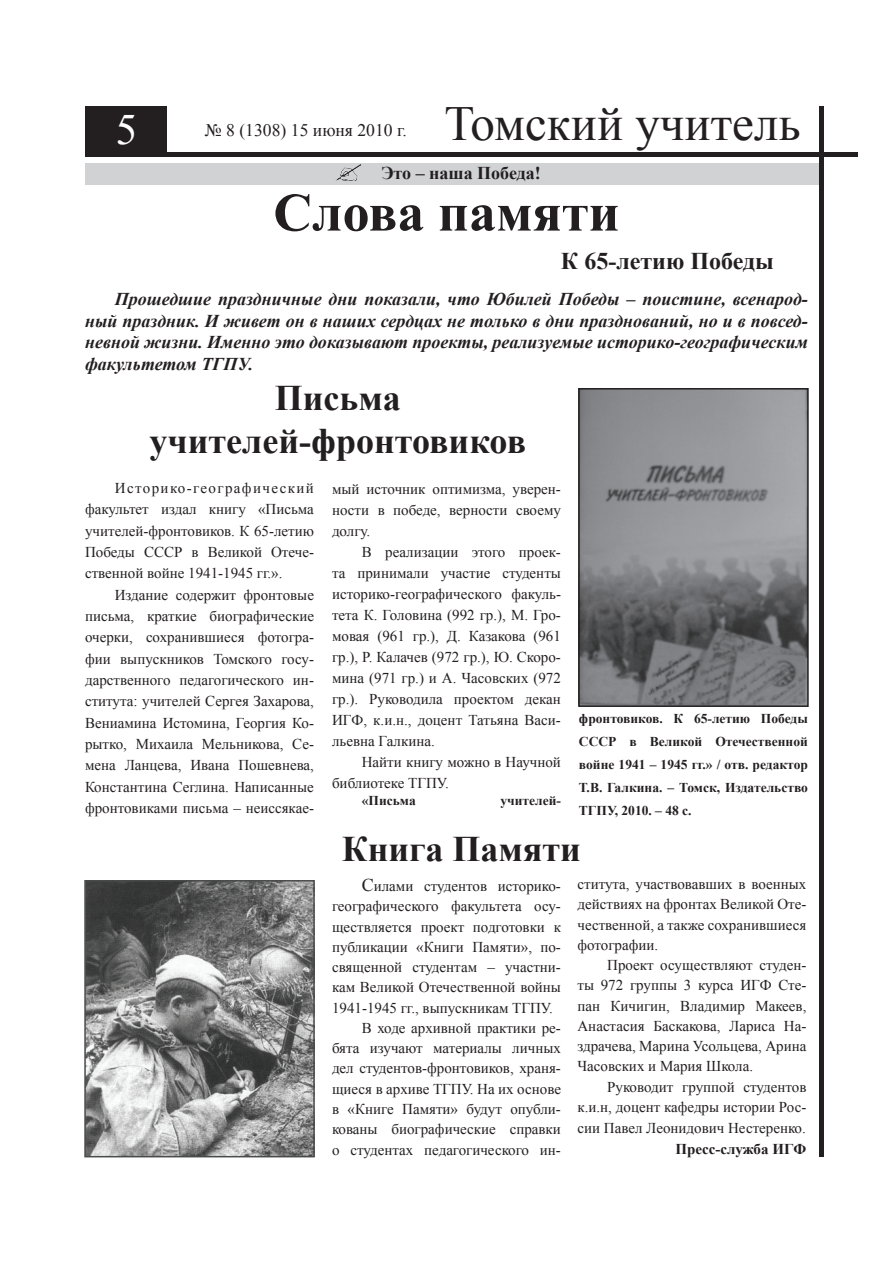
<style>
.page{position:relative;width:893px;height:1263px;background:#fff}
.page>*{position:absolute;margin:0;border:0;box-sizing:border-box;transform-origin:0 0}
.t1{font:700 54px "Times New Roman";color:#231f20}
.t2{font:49.05px "Times New Roman";color:#231f20}
.t3{font:43.2px "Times New Roman";color:#fff}
.t4{font:700 36px/43.2px "Times New Roman";color:#231f20;text-align:center}
.t5{font:700 24px "Times New Roman";color:#231f20}
.t6{font:italic 700 18px/21.6px "Times New Roman";color:#231f20;text-align:justify}
.t7{font:700 18px "Times New Roman";color:#231f20}
.t8{font:17.7px "Times New Roman";color:#231f20}
.t9{font:15px/21.3px "Times New Roman";color:#231f20;text-align:justify}
.t10{font:700 15px "Times New Roman";color:#231f20}
.t11{font:700 13.5px/22.8px "Times New Roman";color:#231f20;text-align:justify}
.s1{font-size:18px}
</style>
<div class="page">
<div style="left:85px;top:163px;width:738px;height:21px;background:#d1d2d4"></div>
<hr style="left:85px;top:152px;width:773px;height:4px;background:#231f20">
<div style="left:85px;top:106px;width:82px;height:50px;background:#231f20"></div>
<hr style="left:819px;top:106px;width:4px;height:1051px;background:#231f20">
<img style="left:336px;top:165px;width:25px;height:16px">
<img style="left:581px;top:391px;width:225px;height:313px">
<div style="left:578px;top:388px;width:231px;height:319px;border:2px solid #231f20"></div>
<img style="left:87px;top:883px;width:225px;height:271px">
<div style="left:84px;top:880px;width:231px;height:277px;border:2px solid #494a4b"></div>
<h2 class="t2" style="left:444px;top:91px;width:358px">Томский учитель</h2>
<p class="t7" style="left:381px;top:161px;width:161px">Это – наша Победа!</p>
<h3 class="t3" style="left:116px;top:101px;width:23px">5</h3>
<p class="t8" style="left:205px;top:118px;width:203px">№ 8 (1308) 15 июня 2010 г.</p>
<h1 class="t1" style="left:273px;top:175px;width:348px">Слова памяти</h1>
<h3 class="t5" style="left:561px;top:244px;width:215px">К 65-летию Победы</h3>
<p class="t6" style="left:85px;top:288px;width:724px;text-indent:30px">Прошедшие праздничные дни показали, что Юбилей Победы – поистине, всенарод&shy;ный праздник. И живет он в наших сердцах не только в дни празднований, но и в повсед&shy;невной жизни. Именно это доказывают проекты, реализуемые историко-географическим факультетом ТГПУ.</p>
<h3 class="t4" style="left:150px;top:376px;width:378px">Письма учителей-фронтовиков</h3>
<p class="t9" style="left:85px;top:477px;width:230px;text-indent:30px">Историко-географический факультет издал книгу «Письма учителей-фронтовиков. К 65-летию Победы СССР в Великой Отече&shy;ственной войне 1941-1945 гг.».</p>
<p class="t9" style="left:85px;top:584px;width:230px;text-indent:30px">Издание содержит фронтовые письма, краткие биографические очерки, сохранившиеся фотогра&shy;фии выпускников Томского госу&shy;дарственного педагогического ин&shy;ститута: учителей Сергея Захарова, Вениамина Истомина, Георгия Ко&shy;рытко, Михаила Мельникова, Се&shy;мена Ланцева, Ивана Пошевнева, Константина Сеглина. Написанные фронтовиками письма – неиссякае-</p>
<p class="t9" style="left:332px;top:478px;width:230px">мый источник оптимизма, уверен&shy;ности в победе, верности своему долгу.</p>
<p class="t9" style="left:332px;top:541px;width:230px;text-indent:30px">В реализации этого проек&shy;та принимали участие студенты историко-географического факуль&shy;тета К. Головина (992 гр.), М. Гро&shy;мовая (961 гр.), Д. Казакова (961 гр.), Р. Калачев (972 гр.), Ю. Скоро&shy;мина (971 гр.) и А. Часовских (972 гр.). Руководила проектом декан ИГФ, к.и.н., доцент Татьяна Васи&shy;льевна Галкина.</p>
<p class="t9" style="left:332px;top:751px;width:230px;text-indent:30px">Найти книгу можно в Научной библиотеке ТГПУ.</p>
<p class="t11" style="left:362px;top:788px;width:56px">«Письма</p>
<p class="t11" style="left:500px;top:788px;width:62px">учителей-</p>
<p class="t11" style="left:579px;top:707px;width:230px">фронтовиков. К 65-летию Победы СССР в Великой Отечественной войне 1941 – 1945 гг.» / отв. редактор Т.В. Галкина. – Томск, Издательство ТГПУ, 2010. – 48 с.</p>
<h3 class="t4" style="left:342px;top:826px;width:241px">Книга Памяти</h3>
<p class="t9" style="left:577px;top:874px;width:230px;line-height:20.2px">ститута, участвовавших в военных действиях на фронтах Великой Оте&shy;чественной, а также сохранившиеся фотографии.</p>
<p class="t9" style="left:577px;top:955px;width:230px;line-height:20.2px;text-indent:30px">Проект осуществляют студен&shy;ты 972 группы 3 курса ИГФ Сте&shy;пан Кичигин, Владимир Макеев, Анастасия Баскакова, Лариса На&shy;здрачева, Марина Усольцева, Арина Часовских и Мария Школа.</p>
<p class="t9" style="left:577px;top:1076px;width:230px;line-height:20.7px;text-indent:30px">Руководит группой студентов к.и.н, доцент кафедры истории Рос&shy;сии Павел Леонидович Нестеренко.</p>
<p class="t10" style="left:675px;top:1138px;width:133px">Пресс-служба ИГФ</p>
<p class="t9" style="left:362px;top:875px;width:201px"><span class="s1">С</span>илами студентов историко-</p>
<p class="t9" style="left:332px;top:895px;width:230px">географического факультета осу-</p>
<p class="t9" style="left:332px;top:916px;width:230px">ществляется проект подготовки к</p>
<p class="t9" style="left:332px;top:936px;width:230px">публикации «Книги Памяти», по-</p>
<p class="t9" style="left:332px;top:956px;width:230px">священной студентам – участни-</p>
<p class="t9" style="left:332px;top:976px;width:230px">кам Великой Отечественной войны</p>
<p class="t9" style="left:332px;top:997px;width:222px">1941-1945 гг., выпускникам ТГПУ.</p>
<p class="t9" style="left:362px;top:1017px;width:201px">В ходе архивной практики ре-</p>
<p class="t9" style="left:332px;top:1037px;width:230px">бята изучают материалы личных</p>
<p class="t9" style="left:332px;top:1057px;width:230px">дел студентов-фронтовиков, храня-</p>
<p class="t9" style="left:332px;top:1078px;width:230px">щиеся в архиве ТГПУ. На их основе</p>
<p class="t9" style="left:332px;top:1098px;width:230px">в «Книге Памяти» будут опубли-</p>
<p class="t9" style="left:332px;top:1118px;width:230px">кованы биографические справки</p>
<p class="t9" style="left:332px;top:1138px;width:230px">о студентах педагогического ин-</p>
</div>
